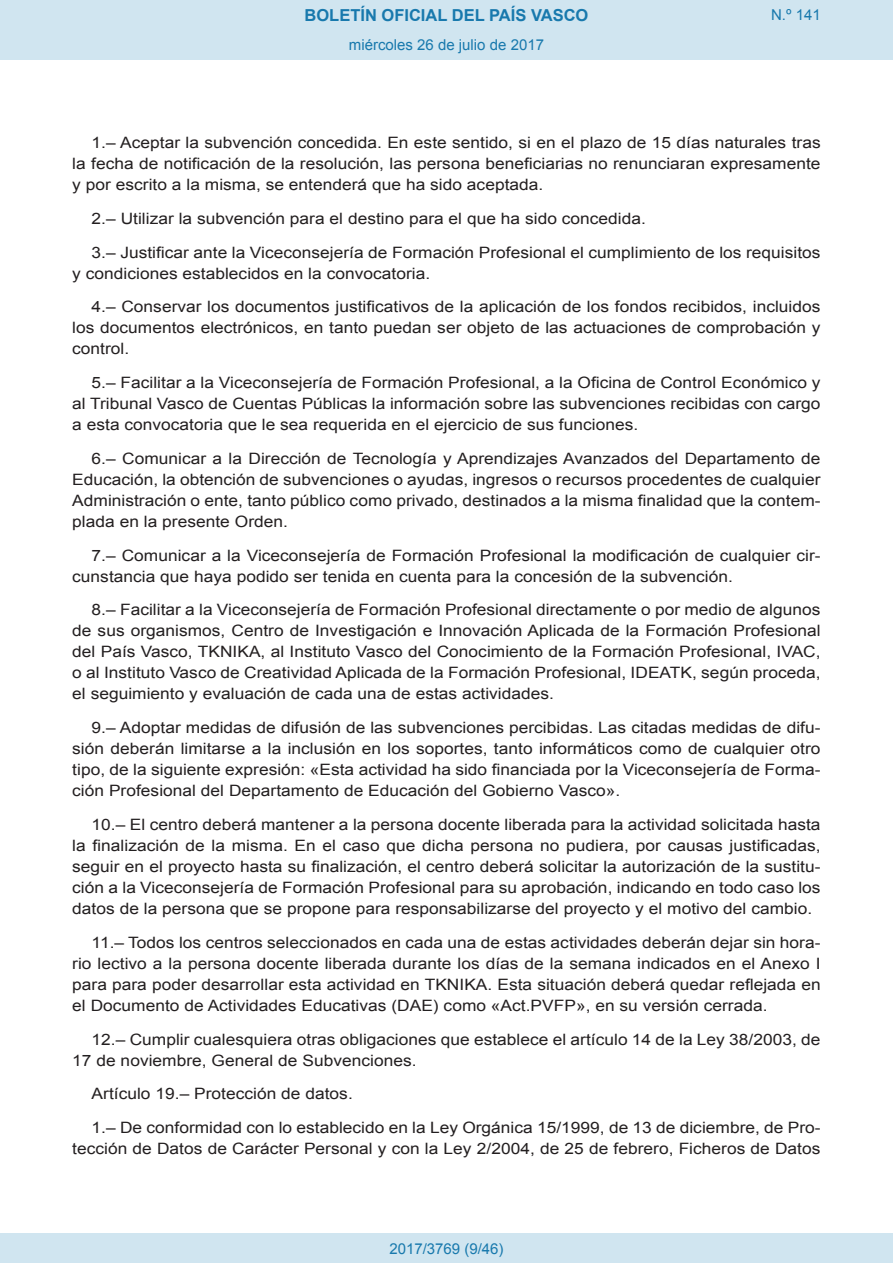
<style>
.page{position:relative;width:893px;height:1263px;background:#fff}
.page>*{position:absolute;margin:0;border:0;box-sizing:border-box;transform-origin:0 0}
.t1{font:700 16.5px "Arial";color:#1879ad}
.BOPVDetalle{font:15.6px/21px "Arial";color:#231f20;text-align:justify;scale:1.11 1}
.Paginacion_Centro{font:15px "Arial";color:#1879ad}
</style>
<div class="page">
<div style="left:0;top:0;width:893px;height:60px;background:#d0e5f0"></div>
<div style="left:0;top:1233px;width:893px;height:30px;background:#d0e5f0"></div>
<p class="t1" style="left:305px;top:4px;width:285px">BOLETÍN OFICIAL DEL PAÍS VASCO</p>
<p class="Paginacion_Centro" style="left:349px;top:35px;width:197px">miércoles 26 de julio de 2017</p>
<p class="Paginacion_Centro" style="left:771px;top:5px;width:51px">N.º 141</p>
<p class="BOPVDetalle" style="left:72px;top:132px;width:676px;text-indent:19px">1.– Aceptar la subvención concedida. En este sentido, si en el plazo de 15 días naturales tras la fecha de notificación de la resolución, las persona beneficiarias no renunciaran expresamente y por escrito a la misma, se entenderá que ha sido aceptada.</p>
<p class="BOPVDetalle" style="left:92px;top:208px;width:501px">2.– Utilizar la subvención para el destino para el que ha sido concedida.</p>
<p class="BOPVDetalle" style="left:72px;top:242px;width:676px;text-indent:19px">3.– Justificar ante la Viceconsejería de Formación Profesional el cumplimiento de los requisitos y condiciones establecidos en la convocatoria.</p>
<p class="BOPVDetalle" style="left:72px;top:297px;width:676px;text-indent:19px">4.– Conservar los documentos justificativos de la aplicación de los fondos recibidos, incluidos los documentos electrónicos, en tanto puedan ser objeto de las actuaciones de comprobación y control.</p>
<p class="BOPVDetalle" style="left:72px;top:372px;width:676px;text-indent:19px">5.– Facilitar a la Viceconsejería de Formación Profesional, a la Oficina de Control Económico y al Tribunal Vasco de Cuentas Públicas la información sobre las subvenciones recibidas con cargo a esta convocatoria que le sea requerida en el ejercicio de sus funciones.</p>
<p class="BOPVDetalle" style="left:72px;top:448px;width:676px;text-indent:19px">6.– Comunicar a la Dirección de Tecnología y Aprendizajes Avanzados del Departamento de Educación, la obtención de subvenciones o ayudas, ingresos o recursos procedentes de cualquier Administración o ente, tanto público como privado, destinados a la misma finalidad que la contem&shy;plada en la presente Orden.</p>
<p class="BOPVDetalle" style="left:72px;top:545px;width:676px;text-indent:19px">7.– Comunicar a la Viceconsejería de Formación Profesional la modificación de cualquier cir&shy;cunstancia que haya podido ser tenida en cuenta para la concesión de la subvención.</p>
<p class="BOPVDetalle" style="left:72px;top:600px;width:676px;text-indent:19px">8.– Facilitar a la Viceconsejería de Formación Profesional directamente o por medio de algunos de sus organismos, Centro de Investigación e Innovación Aplicada de la Formación Profesional del País Vasco, TKNIKA, al Instituto Vasco del Conocimiento de la Formación Profesional, IVAC, o al Instituto Vasco de Creatividad Aplicada de la Formación Profesional, IDEATK, según proceda, el seguimiento y evaluación de cada una de estas actividades.</p>
<p class="BOPVDetalle" style="left:72px;top:717px;width:676px;text-indent:19px">9.– Adoptar medidas de difusión de las subvenciones percibidas. Las citadas medidas de difu&shy;sión deberán limitarse a la inclusión en los soportes, tanto informáticos como de cualquier otro tipo, de la siguiente expresión: «Esta actividad ha sido financiada por la Viceconsejería de Forma&shy;ción Profesional del Departamento de Educación del Gobierno Vasco».</p>
<p class="BOPVDetalle" style="left:72px;top:814px;width:676px;text-indent:19px">10.– El centro deberá mantener a la persona docente liberada para la actividad solicitada hasta la finalización de la misma. En el caso que dicha persona no pudiera, por causas justificadas, seguir en el proyecto hasta su finalización, el centro deberá solicitar la autorización de la sustitu&shy;ción a la Viceconsejería de Formación Profesional para su aprobación, indicando en todo caso los datos de la persona que se propone para responsabilizarse del proyecto y el motivo del cambio.</p>
<p class="BOPVDetalle" style="left:72px;top:932px;width:676px;text-indent:19px">11.– Todos los centros seleccionados en cada una de estas actividades deberán dejar sin hora&shy;rio lectivo a la persona docente liberada durante los días de la semana indicados en el Anexo I para para poder desarrollar esta actividad en TKNIKA. Esta situación deberá quedar reflejada en el Documento de Actividades Educativas (DAE) como «Act.PVFP», en su versión cerrada.</p>
<p class="BOPVDetalle" style="left:72px;top:1029px;width:676px;text-indent:19px">12.– Cumplir cualesquiera otras obligaciones que establece el artículo 14 de la Ley 38/2003, de<br>17 de noviembre, General de Subvenciones.</p>
<p class="BOPVDetalle" style="left:92px;top:1083px;width:237px">Artículo 19.– Protección de datos.</p>
<p class="BOPVDetalle" style="left:72px;top:1117px;width:676px;text-align:right">1.– De conformidad con lo establecido en la Ley Orgánica 15/1999, de 13 de diciembre, de Pro&shy;tección de Datos de Carácter Personal y con la Ley 2/2004, de 25 de febrero, Ficheros de Datos</p>
<p class="Paginacion_Centro" style="left:389px;top:1238px;width:116px">2017/3769 (9/46)</p>
</div>
